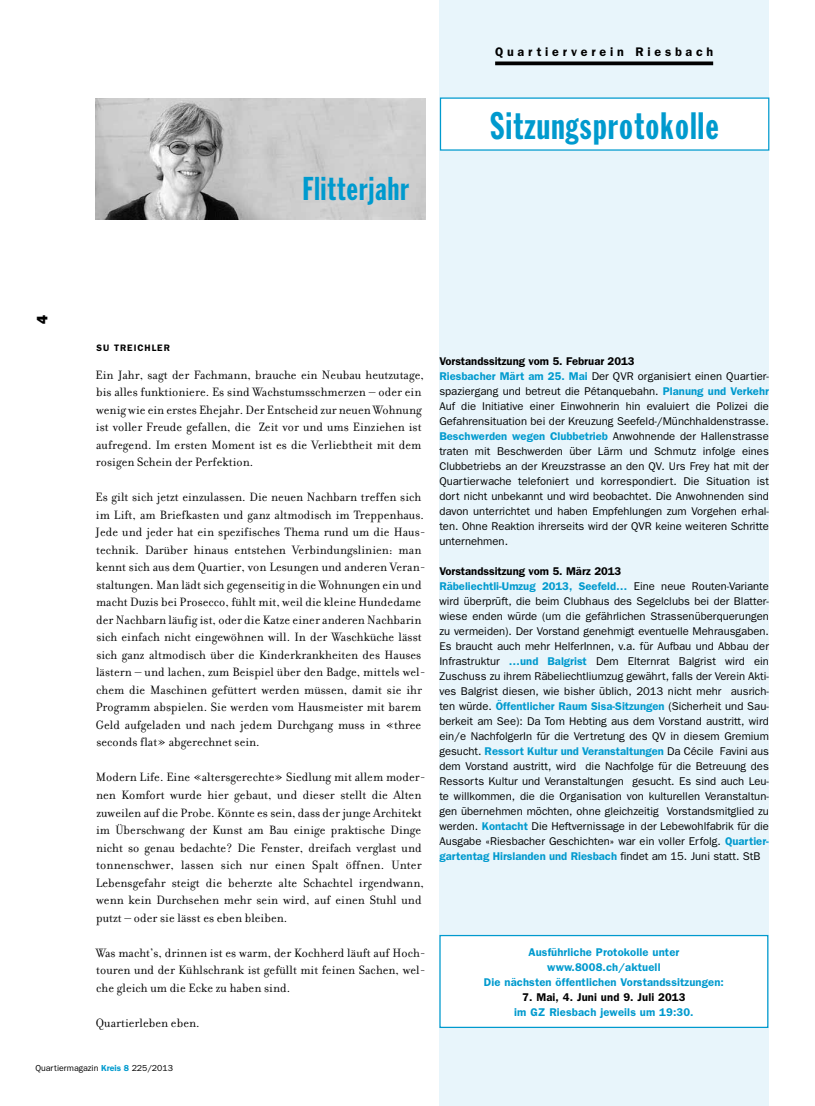
<style>
.page{position:relative;width:815px;height:1106px;background:#fff}
.page>*{position:absolute;margin:0;border:0;box-sizing:border-box;transform-origin:0 0}
.t1{font:37.5px "Franklin Gothic Extra Cond";letter-spacing:.035em;color:#009ace}
.t2{font:32.5px "Franklin Gothic Extra Cond";letter-spacing:.035em;color:#009ace}
.t3{font:800 15px "Franklin Gothic";color:#000}
.t4{font:13px/17.5px "Filosofia";letter-spacing:.005em;color:#000}
.t5{font:600 12.5px "Franklin Gothic";letter-spacing:.3em;color:#000}
.t6{font:11.25px/15px "Franklin Gothic";color:#000}
.t7{font:600 11.25px/15px "Franklin Gothic";letter-spacing:.01em;color:#009ace;text-align:center}
.t8{font:600 11.25px "Franklin Gothic";letter-spacing:.01em;color:#000}
.t9{font:600 9.38px "Franklin Gothic";color:#000}
.t10{font:8.75px "Franklin Gothic";color:#000}
.s1{font-weight:600;color:#009ace}
.s2{font-weight:600}
</style>
<div class="page">
<div style="left:439px;top:0;width:330px;height:1106px;background:#e8f5fb"></div>
<svg style="left:495px;top:61px;width:218px;height:4px"></svg>
<div style="left:440px;top:98px;width:329px;height:52px;background:#fff"></div>
<div style="left:440px;top:935px;width:328px;height:92px;background:#fff"></div>
<div style="left:439px;top:935px;width:329px;height:93px;border:1px solid #009ace"></div>
<img style="left:96px;top:98px;width:329px;height:121px">
<h2 class="t2" style="left:302px;top:171px;width:108px">Flitterjahr</h2>
<p class="t5" style="left:495px;top:44px;width:220px">Quartierverein Riesbach</p>
<h1 class="t1" style="left:491px;top:106px;width:229px">Sitzungsprotokolle</h1>
<h3 class="t3" style="left:33px;top:324px;width:11px;rotate:-90deg">4</h3>
<p class="t9" style="left:96px;top:342px;width:31px">Su Treichler</p>
<p class="t4" style="left:96px;top:366px;width:330px">Ein Jahr, sagt der Fachmann, brauche ein Neubau heutzutage, bis alles funktioniere. Es sind Wachstumsschmerzen – oder ein wenig wie ein erstes Ehejahr. Der Entscheid zur neuen Wohnung ist voller Freude gefallen, die Zeit vor und ums Einziehen ist aufregend. Im ersten Moment ist es die Verliebtheit mit dem rosigen Schein der Perfektion.</p>
<p class="t4" style="left:96px;top:488px;width:332px">Es gilt sich jetzt einzulassen. Die neuen Nachbarn treffen sich im Lift, am Briefkasten und ganz altmodisch im Treppenhaus.<br>Jede und jeder hat ein spezifisches Thema rund um die Haus&shy;technik. Darüber hinaus entstehen Verbindungslinien: man kennt sich aus dem Quartier, von Lesungen und anderen Veran&shy;staltungen. Man lädt sich gegenseitig in die Wohnungen ein und macht Duzis bei Prosecco, fühlt mit, weil die kleine Hundedame der Nachbarn läufig ist, oder die Katze einer anderen Nachbarin sich einfach nicht eingewöhnen will. In der Waschküche lässt sich ganz altmodisch über die Kinderkrankheiten des Hauses lästern – und lachen, zum Beispiel über den Badge, mittels wel&shy;chem die Maschinen gefüttert werden müssen, damit sie ihr Programm abspielen. Sie werden vom Hausmeister mit barem Geld aufgeladen und nach jedem Durchgang muss in «three seconds flat» abgerechnet sein.</p>
<p class="t4" style="left:96px;top:769px;width:332px">Modern Life. Eine «altersgerechte» Siedlung mit allem moder&shy;nen Komfort wurde hier gebaut, und dieser stellt die Alten zuweilen auf die Probe. Könnte es sein, dass der junge Architekt im Überschwang der Kunst am Bau einige praktische Dinge nicht so genau bedachte? Die Fenster, dreifach verglast und tonnenschwer, lassen sich nur einen Spalt öffnen. Unter Lebensgefahr steigt die beherzte alte Schachtel irgendwann, wenn kein Durchsehen mehr sein wird, auf einen Stuhl und putzt – oder sie lässt es eben bleiben.</p>
<p class="t4" style="left:96px;top:944px;width:332px;text-align:justify">Was macht’s, drinnen ist es warm, der Kochherd läuft auf Hoch&shy;touren und der Kühlschrank ist gefüllt mit feinen Sachen, wel&shy;che gleich um die Ecke zu haben sind.</p>
<p class="t4" style="left:96px;top:1014px;width:105px">Quartierleben eben.</p>
<p class="t10" style="left:35px;top:1062px;width:139px">Quartiermagazin <span class="s1">Kreis 8</span> 225/2013</p>
<p class="t6" style="left:439px;top:353px;width:331px"><span class="s2">Vorstandssitzung vom 5. Februar 2013<br></span><span class="s1">Riesbacher Märt am 25. Mai</span> Der QVR organisiert einen Quartier&shy;spaziergang und betreut die Pétanquebahn. <span class="s1">Planung und Verkehr </span>Auf die Initiative einer Einwohnerin hin evaluiert die Polizei die Gefahrensituation bei der Kreuzung Seefeld-/Münchhaldenstrasse.<br><span class="s1">Beschwerden wegen Clubbetrieb</span> Anwohnende der Hallenstrasse traten mit Beschwerden über Lärm und Schmutz infolge eines Clubbetriebs an der Kreuzstrasse an den QV. Urs Frey hat mit der Quartierwache telefoniert und korrespondiert. Die Situation ist dort nicht unbekannt und wird beobachtet. Die Anwohnenden sind davon unterrichtet und haben Empfehlungen zum Vorgehen erhal&shy;ten. Ohne Reaktion ihrerseits wird der QVR keine weiteren Schritte unternehmen.</p>
<p class="t6" style="left:439px;top:563px;width:331px"><span class="s2">Vorstandssitzung vom 5. März 2013<br></span><span class="s1">Räbeliechtli-Umzug 2013, Seefeld…</span> Eine neue Routen-Variante wird überprüft, die beim Clubhaus des Segelclubs bei der Blatter&shy;wiese enden würde (um die gefährlichen Strassenüberquerungen zu vermeiden). Der Vorstand genehmigt eventuelle Mehrausgaben.<br>Es braucht auch mehr HelferInnen, v.a. für Aufbau und Abbau der Infrastruktur <span class="s1">…und Balgrist</span> Dem Elternrat Balgrist wird ein Zuschuss zu ihrem Räbeliechtliumzug gewährt, falls der Verein Akti&shy;ves Balgrist diesen, wie bisher üblich, 2013 nicht mehr ausrich&shy;ten würde. <span class="s1">Öffentlicher Raum Sisa-Sitzungen</span> (Sicherheit und Sau&shy;berkeit am See): Da Tom Hebting aus dem Vorstand austritt, wird ein/e NachfolgerIn für die Vertretung des QV in diesem Gremium gesucht. <span class="s1">Ressort Kultur und Veranstaltungen</span> Da Cécile Favini aus dem Vorstand austritt, wird die Nachfolge für die Betreuung des Ressorts Kultur und Veranstaltungen gesucht. Es sind auch Leu&shy;te willkommen, die die Organisation von kulturellen Veranstaltun&shy;gen übernehmen möchten, ohne gleichzeitig Vorstandsmitglied zu werden. <span class="s1">Kontacht</span> Die Heftvernissage in der Lebewohlfabrik für die Ausgabe «Riesbacher Geschichten» war ein voller Erfolg. <span class="s1">Quartier&shy;gartentag Hirslanden und Riesbach</span> findet am 15. Juni statt. StB</p>
<p class="t7" style="left:484px;top:944px;width:241px">Ausführliche Protokolle unter www.8008.ch/aktuell<br>Die nächsten öffentlichen Vorstandssitzungen:</p>
<p class="t8" style="left:522px;top:990px;width:165px">7. Mai, 4. Juni und 9. Juli 2013</p>
<p class="t7" style="left:514px;top:1004px;width:181px">im GZ Riesbach jeweils um 19:30.</p>
</div>
